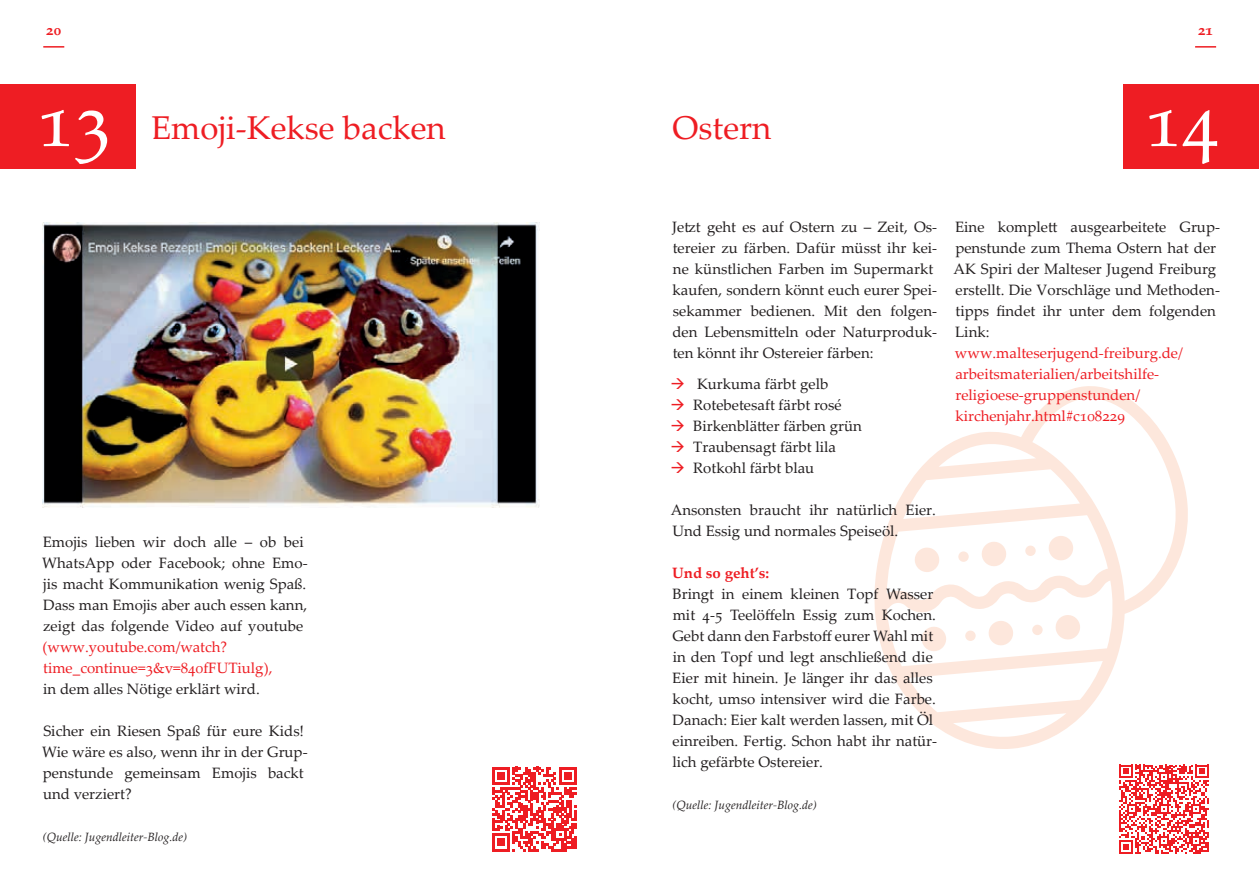
<style>
.page{position:relative;width:1259px;height:893px;background:#fff}
.page>*{position:absolute;margin:0;border:0;box-sizing:border-box;transform-origin:0 0}
.t1{font:75px "Palatino Linotype";color:#fff}
.t2{font:33px "Palatino Linotype";color:#ee1d23}
.t3{font:15px/21px "Palatino Linotype";color:#231f20}
.t4{font:15px/21px "Palatino Linotype";color:#ee1d23}
.t5{font:700 15px "Palatino Linotype";color:#ee1d23}
.t6{font:italic 12px "Palatino Linotype";color:#231f20}
.s1{color:#ee1d23}
</style>
<div class="page">
<svg style="left:874px;top:386px;width:314px;height:363px"></svg>
<svg style="left:914px;top:547px;width:25px;height:26px"></svg>
<div style="left:958px;top:551px;width:11px;height:11px;background:#fde7dc;border-radius:50%"></div>
<div style="left:1025px;top:545px;width:11px;height:11px;background:#fde7dc;border-radius:50%"></div>
<div style="left:965px;top:630px;width:11px;height:11px;background:#fde7dc;border-radius:50%"></div>
<div style="left:1032px;top:624px;width:11px;height:11px;background:#fde7dc;border-radius:50%"></div>
<svg style="left:981px;top:541px;width:25px;height:26px"></svg>
<svg style="left:1048px;top:535px;width:25px;height:26px"></svg>
<svg style="left:921px;top:626px;width:25px;height:26px"></svg>
<svg style="left:988px;top:620px;width:25px;height:26px"></svg>
<svg style="left:1055px;top:614px;width:25px;height:26px"></svg>
<hr style="left:43px;top:46px;width:21px;height:2px;background:#ee1d23">
<hr style="left:1195px;top:46px;width:21px;height:2px;background:#ee1d23">
<div style="left:0;top:85px;width:135px;height:84px;background:#ee1d23"></div>
<div style="left:1123px;top:85px;width:136px;height:84px;background:#ee1d23"></div>
<img style="left:43px;top:223px;width:497px;height:285px">
<svg style="left:492px;top:767px;width:85px;height:84px"></svg>
<svg style="left:1119px;top:764px;width:89px;height:90px"></svg>
<p class="t5" style="left:46px;top:19px;width:16px">20</p>
<p class="t5" style="left:1198px;top:19px;width:16px">21</p>
<h1 class="t1" style="left:37px;top:67px;width:76px">13</h1>
<h2 class="t2" style="left:151px;top:104px;width:296px">Emoji-Kekse backen</h2>
<h2 class="t2" style="left:672px;top:104px;width:100px">Ostern</h2>
<h1 class="t1" style="left:1144px;top:67px;width:76px">14</h1>
<p class="t3" style="left:42px;top:530px;width:267px">Emojis lieben wir doch alle – ob bei WhatsApp oder Facebook; ohne Emo&shy;jis macht Kommunikation wenig Spaß.<br>Dass man Emojis aber auch essen kann, zeigt das folgende Video auf youtube</p>
<p class="t4" style="left:43px;top:635px;width:231px">(www.youtube.com/watch? time_continue=3&amp;v=840fFUTiulg),</p>
<p class="t3" style="left:43px;top:677px;width:218px">in dem alles Nötige erklärt wird.</p>
<p class="t3" style="left:42px;top:719px;width:267px">Sicher ein Riesen Spaß für eure Kids!<br>Wie wäre es also, wenn ihr in der Grup&shy;penstunde gemeinsam Emojis backt und verziert?</p>
<p class="t6" style="left:43px;top:828px;width:146px">(Quelle: Jugendleiter-Blog.de)</p>
<p class="t3" style="left:672px;top:215px;width:266px">Jetzt geht es auf Ostern zu – Zeit, Os&shy;tereier zu färben. Dafür müsst ihr kei&shy;ne künstlichen Farben im Supermarkt kaufen, sondern könnt euch eurer Spei&shy;sekammer bedienen. Mit den folgen&shy;den Lebensmitteln oder Naturproduk&shy;ten könnt ihr Ostereier färben:</p>
<p class="t3" style="left:670px;top:373px;width:159px"><span class="s1">→</span> Kurkuma färbt gelb</p>
<p class="t3" style="left:670px;top:394px;width:173px"><span class="s1">→</span> Rotebetesaft färbt rosé</p>
<p class="t3" style="left:670px;top:415px;width:193px"><span class="s1">→</span> Birkenblätter färben grün</p>
<p class="t3" style="left:670px;top:436px;width:167px"><span class="s1">→</span> Traubensagt färbt lila</p>
<p class="t3" style="left:670px;top:457px;width:145px"><span class="s1">→</span> Rotkohl färbt blau</p>
<p class="t3" style="left:670px;top:499px;width:267px">Ansonsten braucht ihr natürlich Eier.<br>Und Essig und normales Speiseöl.</p>
<p class="t5" style="left:672px;top:562px;width:99px">Und so geht’s:</p>
<p class="t3" style="left:672px;top:583px;width:266px">Bringt in einem kleinen Topf Wasser mit 4-5 Teelöffeln Essig zum Kochen.<br>Gebt dann den Farbstoff eurer Wahl mit in den Topf und legt anschließend die Eier mit hinein. Je länger ihr das alles kocht, umso intensiver wird die Farbe.<br>Danach: Eier kalt werden lassen, mit Öl einreiben. Fertig. Schon habt ihr natür&shy;lich gefärbte Ostereier.</p>
<p class="t6" style="left:672px;top:796px;width:146px">(Quelle: Jugendleiter-Blog.de)</p>
<p class="t3" style="left:953px;top:215px;width:268px">Eine komplett ausgearbeitete Grup&shy;penstunde zum Thema Ostern hat der<br>AK Spiri der Malteser Jugend Freiburg erstellt. Die Vorschläge und Methoden&shy;tipps findet ihr unter dem folgenden<br>Link:</p>
<p class="t4" style="left:955px;top:341px;width:229px">www.malteserjugend-freiburg.de/ arbeitsmaterialien/arbeitshilfe&shy;religioese-gruppenstunden/ kirchenjahr.html#c108229</p>
</div>
